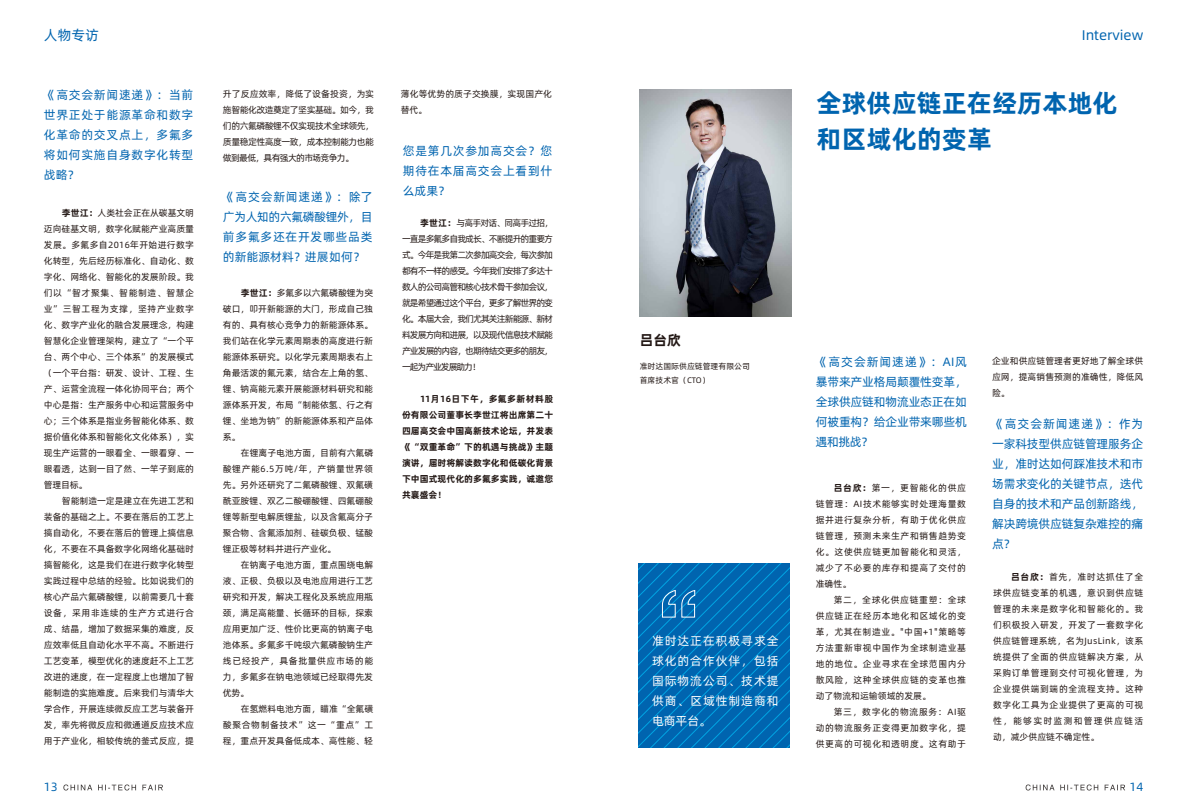
<style>
.page{position:relative;width:1191px;height:808px;background:#fff}
.page>*{position:absolute;margin:0;border:0;box-sizing:border-box;transform-origin:0 0}
.t1{font:25.5px/36px "Alibaba Pu Hui Ti B";color:#0064af}
.t2{font:14px "Alibaba Pu Hui Ti R";color:#0064af}
.t3{font:14px "Alibaba Pu Hui Ti B";color:#231815}
.t4{font:12px/20px "Alibaba Pu Hui Ti R";color:#0064af;text-align:justify}
.t5{font:12px/20px "Alibaba Pu Hui Ti R";letter-spacing:.08em;color:#fff;text-align:justify}
.t6{font:9px/16px "Alibaba Pu Hui Ti R";letter-spacing:-.005em;color:#231815;text-align:justify}
.t7{font:9px/16px "Alibaba Pu Hui Ti B";letter-spacing:.005em;color:#231815;text-align:justify}
.t8{font:8px/14px "Alibaba Pu Hui Ti R";color:#231815}
.s1{font-family:"Alibaba Pu Hui Ti B"}
</style>
<div class="page">
<svg style="left:638px;top:563px;width:151px;height:185px;background:#016bb4"></svg>
<img style="left:640px;top:90px;width:151px;height:227px">
<svg style="left:63px;top:784px;width:100px;height:6px"></svg>
<svg style="left:1025px;top:784px;width:100px;height:6px"></svg>
<h2 class="t2" style="left:44px;top:24px;width:57px">人物专访</h2>
<h2 class="t2" style="left:1081px;top:24px;width:63px">Interview</h2>
<h3 class="t4" style="left:44px;top:84px;width:151px">《高交会新闻速递》：当前世界正处于能源革命和数字化革命的交叉点上，多氟多将如何实施自身数字化转型战略？</h3>
<p class="t6" style="left:44px;top:205px;width:152px;text-indent:18px"><span class="s1">李世江：</span>人类社会正在从碳基文明迈向硅基文明，数字化赋能产业高质量发展。多氟多自2016年开始进行数字化转型，先后经历标准化、自动化、数字化、网络化、智能化的发展阶段。我们以“智才聚集、智能制造、智慧企业”三智工程为支撑，坚持产业数字化、数字产业化的融合发展理念，构建智慧化企业管理架构，建立了“一个平台、两个中心、三个体系”的发展模式（一个平台指：研发、设计、工程、生产、运营全流程一体化协同平台；两个中心是指：生产服务中心和运营服务中心；三个体系是指业务智能化体系、数据价值化体系和智能化文化体系），实现生产运营的一眼看全、一眼看穿、一眼看透，达到一目了然、一竿子到底的管理目标。</p>
<p class="t6" style="left:44px;top:493px;width:152px;text-indent:18px">智能制造一定是建立在先进工艺和装备的基础之上。不要在落后的工艺上搞自动化，不要在落后的管理上搞信息化，不要在不具备数字化网络化基础时搞智能化，这是我们在进行数字化转型实践过程中总结的经验。比如说我们的核心产品六氟磷酸锂，以前需要几十套设备，采用非连续的生产方式进行合成、结晶，增加了数据采集的难度，反应效率低且自动化水平不高。不断进行工艺变革，模型优化的速度赶不上工艺改进的速度，在一定程度上也增加了智能制造的实施难度。后来我们与清华大学合作，开展连续微反应工艺与装备开发，率先将微反应和微通道反应技术应用于产业化，相较传统的釜式反应，提</p>
<p class="t6" style="left:223px;top:85px;width:153px">升了反应效率，降低了设备投资，为实施智能化改造奠定了坚实基础。如今，我们的六氟磷酸锂不仅实现技术全球领先，质量稳定性高度一致，成本控制能力也能做到最低，具有强大的市场竞争力。</p>
<h3 class="t4" style="left:223px;top:186px;width:151px">《高交会新闻速递》：除了广为人知的六氟磷酸锂外，目前多氟多还在开发哪些品类的新能源材料？进展如何？</h3>
<p class="t6" style="left:223px;top:284px;width:152px;text-indent:18px"><span class="s1">李世江：</span>多氟多以六氟磷酸锂为突破口，叩开新能源的大门，形成自己独有的、具有核心竞争力的新能源体系。我们站在化学元素周期表的高度进行新能源体系研究。以化学元素周期表右上角最活泼的氟元素，结合左上角的氢、锂、钠高能元素开展能源材料研究和能源体系开发，布局“制能依氢、行之有锂、坐地为钠”的新能源体系和产品体系。</p>
<p class="t6" style="left:223px;top:444px;width:152px;text-indent:18px">在锂离子电池方面，目前有六氟磷酸锂产能6.5万吨/年，产销量世界领先。另外还研究了二氟磷酸锂、双氟磺酰亚胺锂、双乙二酸硼酸锂、四氟硼酸锂等新型电解质锂盐，以及含氟高分子聚合物、含氟添加剂、硅碳负极、锰酸锂正极等材料并进行产业化。</p>
<p class="t6" style="left:223px;top:556px;width:152px;text-indent:18px">在钠离子电池方面，重点围绕电解液、正极、负极以及电池应用进行工艺研究和开发，解决工程化及系统应用瓶颈，满足高能量、长循环的目标，探索应用更加广泛、性价比更高的钠离子电池体系。多氟多千吨级六氟磷酸钠生产线已经投产，具备批量供应市场的能力，多氟多在钠电池领域已经取得先发优势。</p>
<p class="t6" style="left:223px;top:700px;width:152px;text-indent:18px">在氢燃料电池方面，瞄准“全氟磺酸聚合物制备技术”这一“重点”工程，重点开发具备低成本、高性能、轻</p>
<p class="t6" style="left:401px;top:85px;width:153px">薄化等优势的质子交换膜，实现国产化替代。</p>
<h3 class="t4" style="left:403px;top:140px;width:151px">您是第几次参加高交会？您期待在本届高交会上看到什么成果？</h3>
<p class="t6" style="left:402px;top:214px;width:153px;text-indent:18px"><span class="s1">李世江：</span>与高手对话、同高手过招，一直是多氟多自我成长、不断提升的重要方式。今年是我第二次参加高交会，每次参加都有不一样的感受。今年我们安排了多达十数人的公司高管和核心技术骨干参加会议，就是希望通过这个平台，更多了解世界的变化。本届大会，我们尤其关注新能源、新材料发展方向和进展，以及现代信息技术赋能产业发展的内容，也期待结交更多的朋友，一起为产业发展助力！</p>
<p class="t7" style="left:402px;top:390px;width:153px;text-indent:18px">11月16日下午，多氟多新材料股份有限公司董事长李世江将出席第二十四届高交会中国高新技术论坛，并发表《“双重革命”下的机遇与挑战》主题演讲，届时将解读数字化和低碳化背景下中国式现代化的多氟多实践，诚邀您共襄盛会！</p>
<h1 class="t1" style="left:816px;top:83px;width:303px">全球供应链正在经历本地化和区域化的变革</h1>
<h2 class="t3" style="left:640px;top:329px;width:43px">吕台欣</h2>
<p class="t8" style="left:640px;top:359px;width:112px">准时达国际供应链管理有限公司首席技术官（CTO）</p>
<h3 class="t5" style="left:652px;top:630px;width:128px">准时达正在积极寻求全球化的合作伙伴，包括国际物流公司、技术提供商、区域性制造商和电商平台。</h3>
<h3 class="t4" style="left:815px;top:351px;width:153px">《高交会新闻速递》：AI风暴带来产业格局颠覆性变革，全球供应链和物流业态正在如何被重构？给企业带来哪些机遇和挑战？</h3>
<p class="t6" style="left:815px;top:479px;width:152px;text-indent:18px"><span class="s1">吕台欣：</span>第一，更智能化的供应链管理：AI技术能够实时处理海量数据并进行复杂分析，有助于优化供应链管理，预测未来生产和销售趋势变化。这使供应链更加智能化和灵活，减少了不必要的库存和提高了交付的准确性。</p>
<p class="t6" style="left:815px;top:591px;width:152px;text-indent:18px">第二，全球化供应链重塑：全球供应链正在经历本地化和区域化的变革，尤其在制造业。"中国+1"策略等方法重新审视中国作为全球制造业基地的地位。企业寻求在全球范围内分散风险，这种全球供应链的变革也推动了物流和运输领域的发展。</p>
<p class="t6" style="left:815px;top:703px;width:152px;text-indent:18px">第三，数字化的物流服务：AI驱动的物流服务正变得更加数字化，提供更高的可视化和透明度。这有助于</p>
<p class="t6" style="left:992px;top:352px;width:153px">企业和供应链管理者更好地了解全球供应网，提高销售预测的准确性，降低风险。</p>
<h3 class="t4" style="left:992px;top:413px;width:153px">《高交会新闻速递》：作为一家科技型供应链管理服务企业，准时达如何踩准技术和市场需求变化的关键节点，迭代自身的技术和产品创新路线，解决跨境供应链复杂难控的痛点？</h3>
<p class="t6" style="left:993px;top:568px;width:152px;text-indent:18px"><span class="s1">吕台欣：</span>首先，准时达抓住了全球供应链变革的机遇，意识到供应链管理的未来是数字化和智能化的。我们积极投入研发，开发了一套数字化供应链管理系统，名为JusLink，该系统提供了全面的供应链解决方案，从采购订单管理到交付可视化管理，为企业提供端到端的全流程支持。这种数字化工具为企业提供了更高的可视性，能够实时监测和管理供应链活动，减少供应链不确定性。</p>
<h3 class="t4" style="left:44px;top:775px;width:15px">13</h3>
<h3 class="t4" style="left:1129px;top:775px;width:15px">14</h3>
</div>
